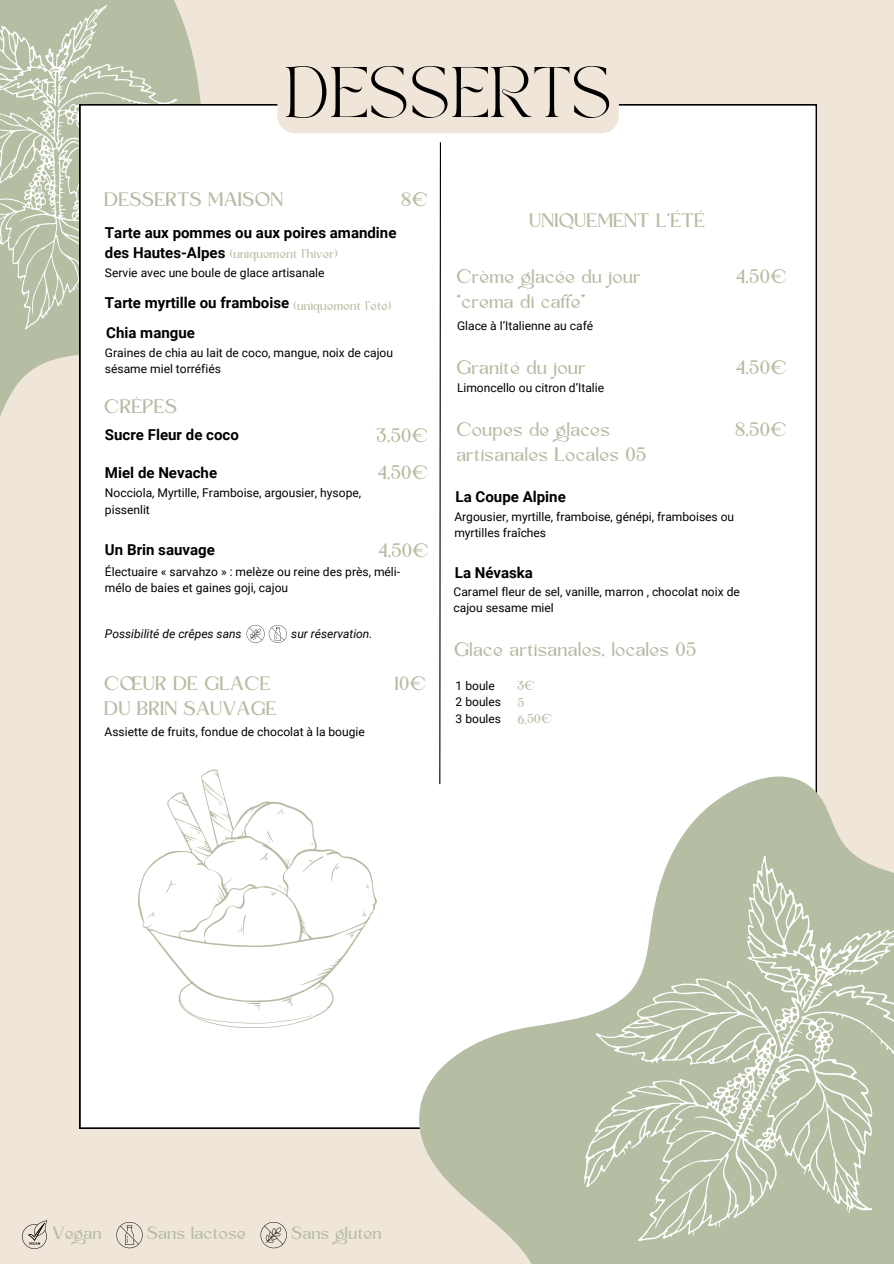
<style>
.page{position:relative;width:894px;height:1264px;background:#fff}
.page>*{position:absolute;margin:0;border:0;box-sizing:border-box;transform-origin:0 0}
.t1{font:49.95px "TAN PEARL Regular";color:#000}
.t2{font:18.15px/24.8px "Kingred Serif";color:#b5bca3}
.t3{font:18.15px "Kingred Serif";color:#b5bea3}
.t4{font:16.5px "Kingred Serif";color:#b5bca3}
.t5{font:700 15px/20.2px "Roboto";color:#000}
.t6{font:12px/16px "Roboto";color:#000}
.t7{font:12px "Kingred Serif";color:#b5bea3}
.t8{font:italic 12px "Roboto";color:#000}
</style>
<div class="page">
<div style="left:0;top:0;width:893px;height:1263px;background:#efe5d8"></div>
<svg style="left:0;top:0;width:201px;height:569px"></svg>
<svg style="left:0;top:5px;width:178px;height:325px;background:#c0c8b1"></svg>
<svg style="left:47px;top:165px;width:3px;height:4px"></svg>
<div style="left:80px;top:104px;width:736px;height:1024px;background:#fff"></div>
<svg style="left:347px;top:712px;width:483px;height:534px;background:#f0f1eb"></svg>
<svg style="left:438px;top:141px;width:3px;height:644px;background:#9e9e9e"></svg>
<svg style="left:138px;top:769px;width:239px;height:259px;background:#fafbf9"></svg>
<svg style="left:349px;top:932px;width:6px;height:7px"></svg>
<svg style="left:331px;top:863px;width:9px;height:18px"></svg>
<svg style="left:361px;top:910px;width:5px;height:6px"></svg>
<svg style="left:302px;top:856px;width:21px;height:17px"></svg>
<svg style="left:366px;top:884px;width:3px;height:4px"></svg>
<svg style="left:165px;top:880px;width:11px;height:13px"></svg>
<svg style="left:147px;top:912px;width:8px;height:6px"></svg>
<svg style="left:237px;top:914px;width:9px;height:22px"></svg>
<svg style="left:281px;top:997px;width:12px;height:9px"></svg>
<svg style="left:246px;top:1002px;width:15px;height:8px"></svg>
<svg style="left:259px;top:853px;width:8px;height:7px"></svg>
<svg style="left:270px;top:885px;width:16px;height:11px"></svg>
<svg style="left:276px;top:809px;width:8px;height:5px"></svg>
<svg style="left:287px;top:858px;width:3px;height:7px"></svg>
<svg style="left:309px;top:842px;width:4px;height:3px"></svg>
<svg style="left:267px;top:831px;width:6px;height:12px"></svg>
<svg style="left:217px;top:802px;width:6px;height:3px"></svg>
<svg style="left:196px;top:831px;width:5px;height:3px"></svg>
<svg style="left:277px;top:104px;width:341px;height:29px"></svg>
<svg style="left:22px;top:1220px;width:25px;height:28px"></svg>
<svg style="left:116px;top:1222px;width:27px;height:26px"></svg>
<svg style="left:260px;top:1222px;width:27px;height:26px"></svg>
<svg style="left:519px;top:817px;width:374px;height:446px;background:#c7ceb9"></svg>
<svg style="left:756px;top:1071px;width:5px;height:6px"></svg>
<svg style="left:246px;top:625px;width:41px;height:18px"></svg>
<svg style="left:517px;top:680px;width:17px;height:9px"></svg>
<svg style="left:517px;top:697px;width:7px;height:9px"></svg>
<p class="t1" style="left:284px;top:66px;width:329px">DESSERTS</p>
<p class="t2" style="left:105px;top:189px;width:180px">DESSERTS MAISON</p>
<h1 class="t3" style="left:402px;top:193px;width:29px">8€</h1>
<p class="t5" style="left:105px;top:222px;width:293px">Tarte aux pommes ou aux poires amandine des Hautes-Alpes</p>
<h5 class="t6" style="left:105px;top:264px;width:221px">Servie avec une boule de glace artisanale</h5>
<p class="t7" style="left:230px;top:248px;width:110px">(uniquement l’hiver)</p>
<h5 class="t5" style="left:105px;top:293px;width:186px">Tarte myrtille ou framboise</h5>
<p class="t7" style="left:294px;top:301px;width:100px">(uniquement l’été)</p>
<h3 class="t5" style="left:106px;top:323px;width:90px">Chia mangue</h3>
<h4 class="t6" style="left:105px;top:345px;width:289px">Graines de chia au lait de coco, mangue, noix de cajou sésame miel torréfiés</h4>
<p class="t2" style="left:105px;top:396px;width:74px">CRÊPES</p>
<h5 class="t5" style="left:105px;top:425px;width:135px">Sucre Fleur de coco</h5>
<p class="t3" style="left:377px;top:428px;width:53px">3,50€</p>
<h5 class="t5" style="left:105px;top:462px;width:114px">Miel de Nevache</h5>
<h4 class="t3" style="left:378px;top:466px;width:52px">4,50€</h4>
<h3 class="t6" style="left:105px;top:485px;width:257px">Nocciola, Myrtille, Framboise, argousier, hysope, pissenlit</h3>
<h5 class="t5" style="left:105px;top:540px;width:111px">Un Brin sauvage</h5>
<h4 class="t3" style="left:378px;top:543px;width:52px">4,50€</h4>
<p class="t6" style="left:105px;top:564px;width:296px">Électuaire « sarvahzo » : melèze ou reine des près, méli&shy;mélo de baies et gaines goji, cajou</p>
<p class="t8" style="left:105px;top:626px;width:138px">Possibilité de crêpes sans</p>
<p class="t8" style="left:291px;top:626px;width:83px">sur réservation.</p>
<h5 class="t2" style="left:105px;top:673px;width:174px">CŒUR DE GLACE<br>DU BRIN SAUVAGE</h5>
<h4 class="t6" style="left:104px;top:723px;width:262px">Assiette de fruits, fondue de chocolat à la bougie</h4>
<p class="t3" style="left:394px;top:676px;width:34px">10€</p>
<p class="t2" style="left:530px;top:210px;width:177px">UNIQUEMENT L’ÉTÉ</p>
<p class="t2" style="left:457px;top:266px;width:186px">Crème glacée du jour “crema di caffe”</p>
<p class="t3" style="left:736px;top:270px;width:52px">4,50€</p>
<p class="t6" style="left:457px;top:318px;width:138px">Glace à l’Italienne au café</p>
<h3 class="t2" style="left:457px;top:357px;width:131px">Granité du jour</h3>
<h4 class="t3" style="left:736px;top:360px;width:52px">4,50€</h4>
<p class="t6" style="left:457px;top:380px;width:148px">Limoncello ou citron d’Italie</p>
<p class="t2" style="left:457px;top:419px;width:191px">Coupes de glaces artisanales Locales 05</p>
<h3 class="t3" style="left:735px;top:422px;width:53px">8,50€</h3>
<h4 class="t5" style="left:455px;top:487px;width:112px">La Coupe Alpine</h4>
<h4 class="t6" style="left:454px;top:509px;width:281px">Argousier, myrtille, framboise, génépi, framboises ou myrtilles fraîches</h4>
<p class="t5" style="left:454px;top:562px;width:80px">La Névaska</p>
<h4 class="t6" style="left:453px;top:584px;width:288px">Caramel fleur de sel, vanille, marron , chocolat noix de cajou sesame miel</h4>
<h4 class="t2" style="left:454px;top:639px;width:244px">Glace artisanales, locales 05</h4>
<p class="t6" style="left:455px;top:678px;width:41px">1 boule</p>
<h4 class="t6" style="left:455px;top:694px;width:47px">2 boules</h4>
<h4 class="t6" style="left:455px;top:710px;width:47px">3 boules</h4>
<h5 class="t7" style="left:518px;top:714px;width:36px;rotate:-1deg">6,50€</h5>
<p class="t4" style="left:53px;top:1226px;width:51px">Vegan</p>
<h4 class="t4" style="left:148px;top:1226px;width:100px">Sans lactose</h4>
<p class="t4" style="left:292px;top:1226px;width:92px">Sans gluten</p>
</div>
